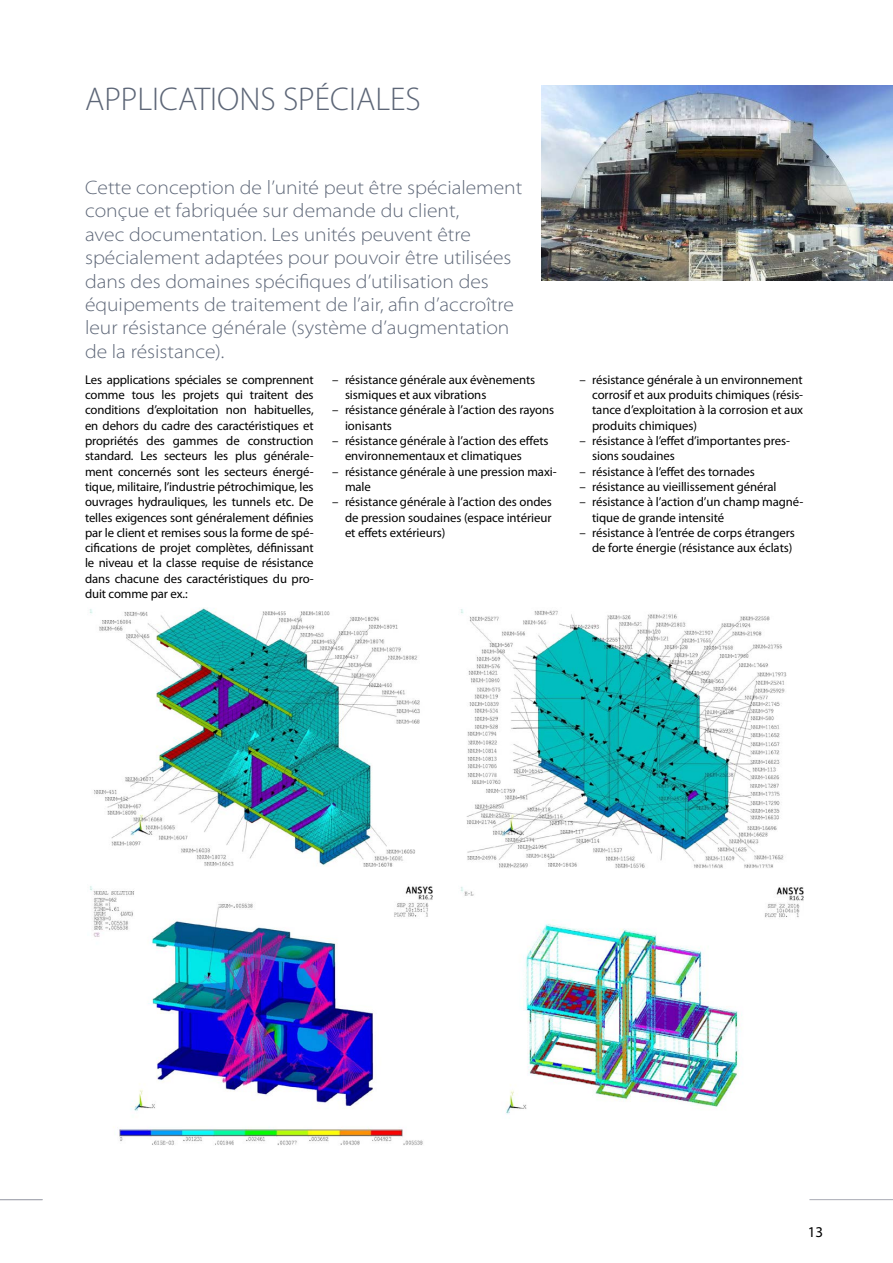
<style>
.page{position:relative;width:893px;height:1263px;background:#fff}
.page>*{position:absolute;margin:0;border:0;box-sizing:border-box;transform-origin:0 0}
.t1{font:300 33px "Myriad Pro";color:#5d6677}
.t2{font:300 semi-expanded 19.5px/23.4px "Myriad Pro";color:#5d6677}
.t3{font:15px "Myriad Pro";color:#000}
.t4{font:12.75px/15.3px "Myriad Pro";letter-spacing:-.005em;color:#000}
</style>
<div class="page">
<hr style="left:809px;top:1199px;width:84px;height:1px;background:#a8aab4">
<img style="left:541px;top:85px;width:352px;height:195px">
<img style="left:90px;top:608px;width:330px;height:259px">
<img style="left:461px;top:609px;width:326px;height:259px">
<img style="left:90px;top:886px;width:343px;height:259px">
<img style="left:460px;top:887px;width:344px;height:228px">
<hr style="left:0;top:1199px;width:43px;height:1px;background:#a8aab4">
<h1 class="t1" style="left:85px;top:79px;width:337px">APPLICATIONS SPÉCIALES</h1>
<p class="t2" style="left:85px;top:176px;width:439px">Cette conception de l’unité peut être spécialement conçue et fabriquée sur demande du client,<br>avec documentation. Les unités peuvent être spécialement adaptées pour pouvoir être utilisées dans des domaines spécifiques d’utilisation des équipements de traitement de l’air, afin d’accroître leur résistance générale (système d’augmentation de la résistance).</p>
<p class="t4" style="left:85px;top:372px;width:230px;text-align:justify">Les applications spéciales se comprennent comme tous les projets qui traitent des conditions d’exploitation non habituelles, en dehors du cadre des caractéristiques et propriétés des gammes de construction standard. Les secteurs les plus générale&shy;ment concernés sont les secteurs énergé&shy;tique, militaire, l’industrie pétrochimique, les ouvrages hydrauliques, les tunnels etc. De telles exigences sont généralement définies par le client et remises sous la forme de spé&shy;cifications de projet complètes, définissant le niveau et la classe requise de résistance dans chacune des caractéristiques du pro&shy;duit comme par ex.:</p>
<p class="t4" style="left:345px;top:372px;width:192px;text-indent:-13px">– résistance générale aux évènements sismiques et aux vibrations</p>
<p class="t4" style="left:345px;top:402px;width:211px;text-indent:-13px">– résistance générale à l’action des rayons ionisants</p>
<p class="t4" style="left:345px;top:433px;width:205px;text-indent:-13px">– résistance générale à l’action des effets environnementaux et climatiques</p>
<p class="t4" style="left:345px;top:463px;width:213px;text-indent:-13px">– résistance générale à une pression maxi&shy;male</p>
<p class="t4" style="left:345px;top:494px;width:208px;text-align:justify;text-indent:-13px">– résistance générale à l’action des ondes de pression soudaines (espace intérieur et effets extérieurs)</p>
<p class="t4" style="left:592px;top:372px;width:213px;text-align:justify;text-indent:-13px">– résistance générale à un environnement corrosif et aux produits chimiques (résis&shy;tance d’exploitation à la corrosion et aux produits chimiques)</p>
<p class="t4" style="left:592px;top:433px;width:199px;text-indent:-13px">– résistance à l’effet d’importantes pres&shy;sions soudaines</p>
<p class="t4" style="left:579px;top:463px;width:177px">– résistance à l’effet des tornades</p>
<p class="t4" style="left:579px;top:479px;width:199px">– résistance au vieillissement général</p>
<p class="t4" style="left:592px;top:494px;width:213px;text-indent:-13px">– résistance à l’action d’un champ magné&shy;tique de grande intensité</p>
<p class="t4" style="left:579px;top:525px;width:217px;text-align:right">– résistance à l’entrée de corps étrangers de forte énergie (résistance aux éclats)</p>
<p class="t3" style="left:808px;top:1223px;width:17px">13</p>
</div>
